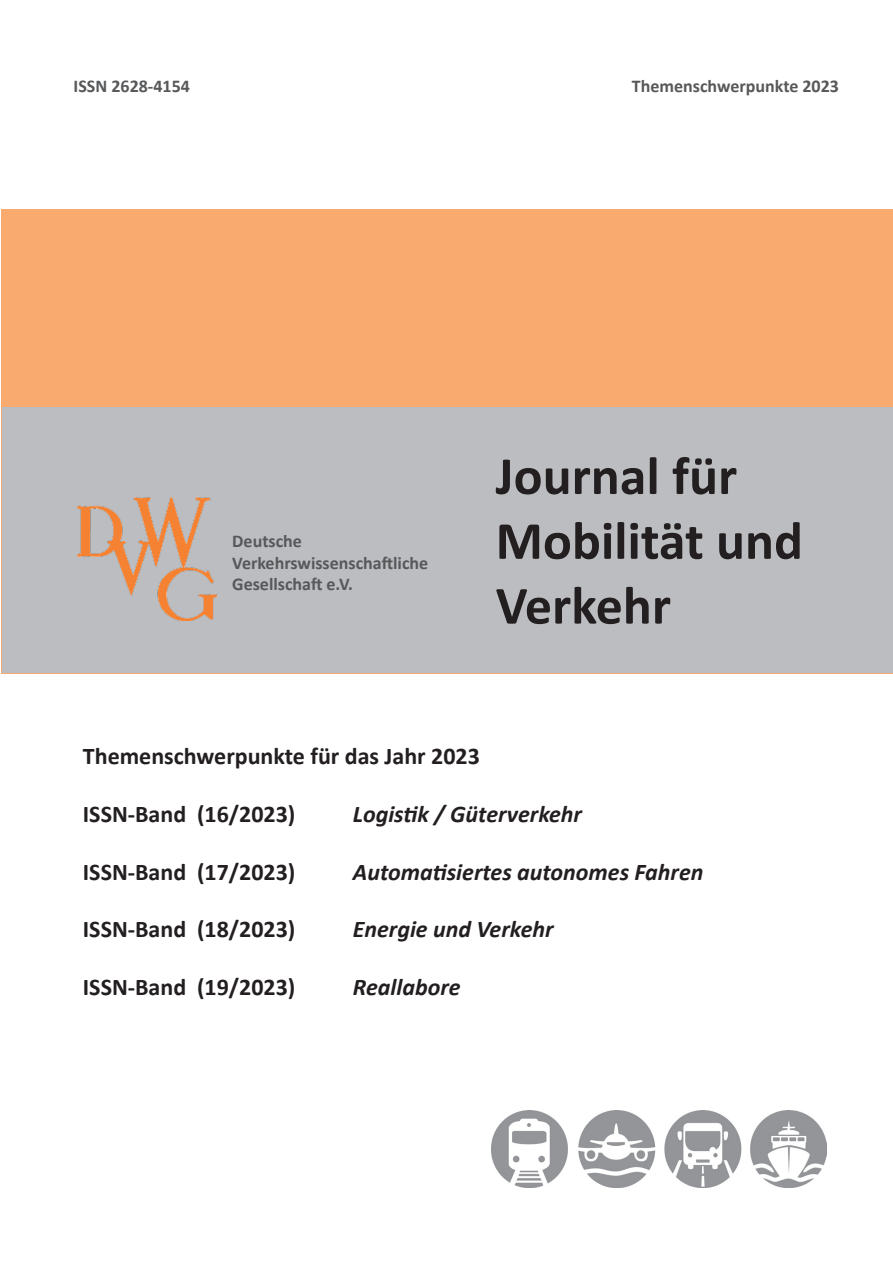
<style>
.page{position:relative;width:893px;height:1263px;background:#fff}
.page>*{position:absolute;margin:0;border:0;box-sizing:border-box;transform-origin:0 0}
.t1{font:700 54px/64.8px "Calibri";color:#231f20}
.t2{font:700 24px "Calibri";color:#231f20}
.t3{font:italic 700 24px "Calibri";color:#231f20}
.t4{font:700 18px "Calibri";color:#57585a}
</style>
<div class="page">
<div style="left:1px;top:209px;width:892px;height:465px;background:#f9aa6f"></div>
<div style="left:2px;top:407px;width:891px;height:266px;background:#bcbdc0"></div>
<img style="left:492px;top:1110px;width:334px;height:77px">
<img style="left:78px;top:497px;width:138px;height:123px">
<p class="t4" style="left:74px;top:73px;width:118px">ISSN 2628-4154</p>
<p class="t4" style="left:632px;top:73px;width:209px">Themenschwerpunkte 2023</p>
<p class="t4" style="left:232px;top:528px;width:71px">Deutsche</p>
<p class="t4" style="left:232px;top:550px;width:197px">Verkehrswissenschaftliche</p>
<p class="t4" style="left:232px;top:571px;width:122px">Gesellschaft e.V.</p>
<p class="t1" style="left:496px;top:443px;width:243px">Journal für</p>
<p class="t1" style="left:496px;top:508px;width:309px">Mobilität und<br>Verkehr</p>
<p class="t2" style="left:83px;top:739px;width:398px">Themenschwerpunkte für das Jahr 2023</p>
<p class="t2" style="left:83px;top:797px;width:214px">ISSN-Band (16/2023)</p>
<p class="t3" style="left:353px;top:797px;width:231px">Logistik / Güterverkehr</p>
<p class="t2" style="left:83px;top:854px;width:214px">ISSN-Band (17/2023)</p>
<p class="t3" style="left:353px;top:854px;width:352px">Automatisiertes autonomes Fahren</p>
<p class="t2" style="left:83px;top:912px;width:214px">ISSN-Band (18/2023)</p>
<p class="t3" style="left:353px;top:912px;width:202px">Energie und Verkehr</p>
<p class="t2" style="left:83px;top:970px;width:214px">ISSN-Band (19/2023)</p>
<p class="t3" style="left:353px;top:970px;width:109px">Reallabore</p>
</div>
